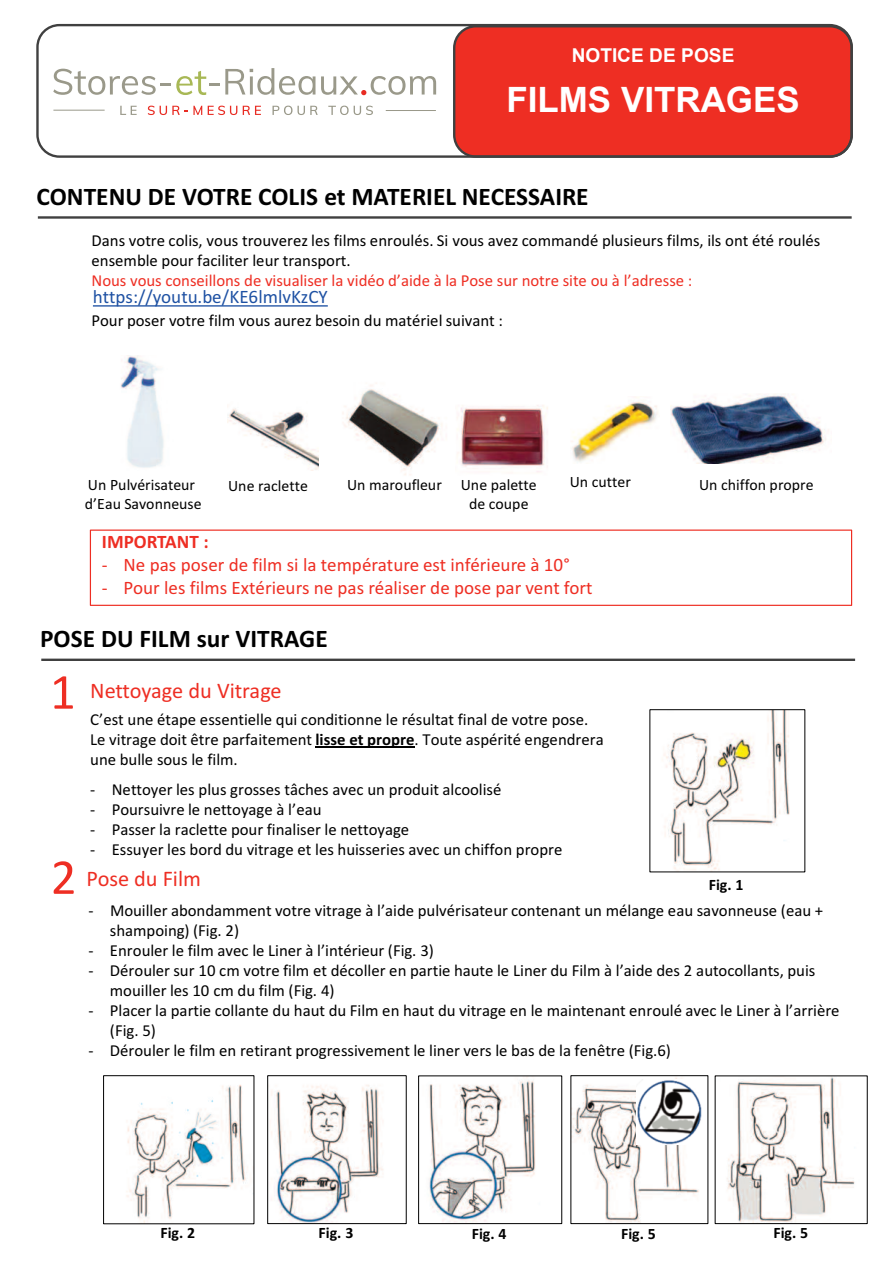
<style>
.page{position:relative;width:893px;height:1263px;background:#fff}
.page>*{position:absolute;margin:0;border:0;box-sizing:border-box;transform-origin:0 0}
.t1{font:51px "Calibri";color:#ee2e23}
.t2{font:700 34.95px "Arial";color:#fff}
.t3{font:700 25.35px "Calibri";color:#000}
.t4{font:22.35px "Calibri";letter-spacing:-.005em;color:#ee2e23}
.t5{font:19.05px "Calibri";color:#ee2e23}
.t6{font:19.05px "Calibri";color:#1e51a3}
.t7{font:700 19.05px "Arial";color:#fff}
.t8{font:700 19.05px "Calibri";color:#ee2e23}
.t9{font:16.8px/20.1px "Calibri";color:#000}
.t10{font:16.8px "Calibri";color:#ee2e23}
.t11{font:15.9px/19px "Calibri";color:#000}
.t12{font:700 15.9px "Calibri";letter-spacing:-.005em;color:#000}
.s1{font-weight:700}
</style>
<div class="page">
<div style="left:454px;top:26px;width:398px;height:131px;background:#ee2e23;border-radius:22px"></div>
<div style="left:36px;top:24px;width:817px;height:134px;border:2px solid #404040;border-radius:22px"></div>
<hr style="left:38px;top:216px;width:814px;height:3px;background:#404040">
<hr style="left:41px;top:659px;width:814px;height:2px;background:#404040">
<hr style="left:315px;top:747px;width:99px;height:1px;background:#000">
<img style="left:120px;top:355px;width:44px;height:113px">
<img style="left:571px;top:397px;width:87px;height:65px">
<img style="left:227px;top:408px;width:92px;height:63px">
<img style="left:670px;top:394px;width:159px;height:69px">
<img style="left:342px;top:383px;width:101px;height:92px">
<div style="left:90px;top:529px;width:762px;height:77px;border:1px solid #ee2e23"></div>
<img style="left:663px;top:711px;width:127px;height:159px">
<img style="left:126px;top:1085px;width:122px;height:137px">
<div style="left:103px;top:1075px;width:151px;height:149px;border:1px solid #000"></div>
<img style="left:271px;top:1085px;width:113px;height:137px">
<div style="left:267px;top:1075px;width:140px;height:149px;border:1px solid #000"></div>
<img style="left:429px;top:1077px;width:107px;height:145px">
<div style="left:418px;top:1075px;width:144px;height:149px;border:1px solid #000"></div>
<img style="left:572px;top:1077px;width:130px;height:145px">
<div style="left:570px;top:1075px;width:138px;height:149px;border:1px solid #000"></div>
<img style="left:727px;top:1077px;width:128px;height:145px">
<img style="left:636px;top:1079px;width:65px;height:65px">
<img style="left:457px;top:405px;width:91px;height:68px">
<svg style="left:93px;top:305px;width:235px;height:2px"></svg>
<hr style="left:53px;top:110px;width:52px;height:1px;background:#9a998a">
<hr style="left:386px;top:110px;width:50px;height:1px;background:#9a998a">
<svg style="left:53px;top:69px;width:117px;height:26px"></svg>
<svg style="left:176px;top:68px;width:139px;height:27px"></svg>
<svg style="left:321px;top:76px;width:115px;height:19px"></svg>
<svg style="left:120px;top:106px;width:17px;height:9px"></svg>
<svg style="left:148px;top:106px;width:54px;height:9px"></svg>
<svg style="left:208px;top:106px;width:29px;height:9px"></svg>
<svg style="left:243px;top:106px;width:18px;height:9px"></svg>
<svg style="left:272px;top:106px;width:46px;height:9px"></svg>
<svg style="left:328px;top:106px;width:45px;height:9px"></svg>
<p class="t7" style="left:572px;top:45px;width:164px">NOTICE DE POSE</p>
<h2 class="t2" style="left:506px;top:80px;width:295px">FILMS VITRAGES</h2>
<h3 class="t3" style="left:37px;top:178px;width:553px">CONTENU DE VOTRE COLIS et MATERIEL NECESSAIRE</h3>
<p class="t9" style="left:92px;top:230px;width:730px">Dans votre colis, vous trouverez les films enroulés. Si vous avez commandé plusieurs films, ils ont été roulés ensemble pour faciliter leur transport.</p>
<p class="t10" style="left:92px;top:269px;width:602px">Nous vous conseillons de visualiser la vidéo d’aide à la Pose sur notre site ou à l’adresse :</p>
<p class="t9" style="left:92px;top:310px;width:413px">Pour poser votre film vous aurez besoin du matériel suivant :</p>
<p class="t6" style="left:93px;top:284px;width:236px">https://youtu.be/KE6lmlvKzCY</p>
<p class="t11" style="left:85px;top:475px;width:118px">Un Pulvérisateur d’Eau Savonneuse</p>
<p class="t11" style="left:228px;top:476px;width:81px">Une raclette</p>
<p class="t11" style="left:347px;top:474px;width:96px">Un maroufleur</p>
<p class="t11" style="left:570px;top:472px;width:63px">Un cutter</p>
<p class="t11" style="left:699px;top:475px;width:116px">Un chiffon propre</p>
<p class="t8" style="left:102px;top:528px;width:108px">IMPORTANT :</p>
<p class="t5" style="left:102px;top:552px;width:470px">- Ne pas poser de film si la température est inférieure à 10°</p>
<p class="t5" style="left:102px;top:574px;width:492px">- Pour les films Extérieurs ne pas réaliser de pose par vent fort</p>
<p class="t11" style="left:461px;top:474px;width:77px;text-align:center">Une palette de coupe</p>
<h3 class="t3" style="left:40px;top:621px;width:289px">POSE DU FILM sur VITRAGE</h3>
<h1 class="t1" style="left:50px;top:656px;width:27px">1</h1>
<h3 class="t4" style="left:90px;top:675px;width:193px">Nettoyage du Vitrage</h3>
<p class="t9" style="left:90px;top:709px;width:515px">C’est une étape essentielle qui conditionne le résultat final de votre pose.<br>Le vitrage doit être parfaitement <span class="s1">lisse et propre</span>. Toute aspérité engendrera une bulle sous le film.</p>
<p class="t9" style="left:90px;top:779px;width:413px">- Nettoyer les plus grosses tâches avec un produit alcoolisé</p>
<p class="t9" style="left:90px;top:799px;width:233px">- Poursuivre le nettoyage à l’eau</p>
<p class="t9" style="left:90px;top:819px;width:321px">- Passer la raclette pour finaliser le nettoyage</p>
<p class="t9" style="left:90px;top:839px;width:474px">- Essuyer les bord du vitrage et les huisseries avec un chiffon propre</p>
<h1 class="t1" style="left:51px;top:841px;width:27px">2</h1>
<h3 class="t4" style="left:87px;top:863px;width:116px">Pose du Film</h3>
<p class="t9" style="left:110px;top:900px;width:715px;text-indent:-22px">- Mouiller abondamment votre vitrage à l’aide pulvérisateur contenant un mélange eau savonneuse (eau + shampoing) (Fig. 2)</p>
<p class="t9" style="left:88px;top:940px;width:347px">- Enrouler le film avec le Liner à l’intérieur (Fig. 3)</p>
<p class="t9" style="left:110px;top:960px;width:707px;text-indent:-22px">- Dérouler sur 10 cm votre film et décoller en partie haute le Liner du Film à l’aide des 2 autocollants, puis mouiller les 10 cm du film (Fig. 4)</p>
<p class="t9" style="left:110px;top:1000px;width:731px;text-indent:-22px">- Placer la partie collante du haut du Film en haut du vitrage en le maintenant enroulé avec le Liner à l’arrière (Fig. 5)</p>
<p class="t9" style="left:88px;top:1040px;width:584px">- Dérouler le film en retirant progressivement le liner vers le bas de la fenêtre (Fig.6)</p>
<p class="t12" style="left:709px;top:873px;width:36px">Fig. 1</p>
<p class="t12" style="left:161px;top:1221px;width:36px">Fig. 2</p>
<p class="t12" style="left:319px;top:1221px;width:36px">Fig. 3</p>
<p class="t12" style="left:472px;top:1223px;width:36px">Fig. 4</p>
<p class="t12" style="left:621px;top:1223px;width:36px">Fig. 5</p>
<p class="t12" style="left:773px;top:1221px;width:36px">Fig. 5</p>
</div>
